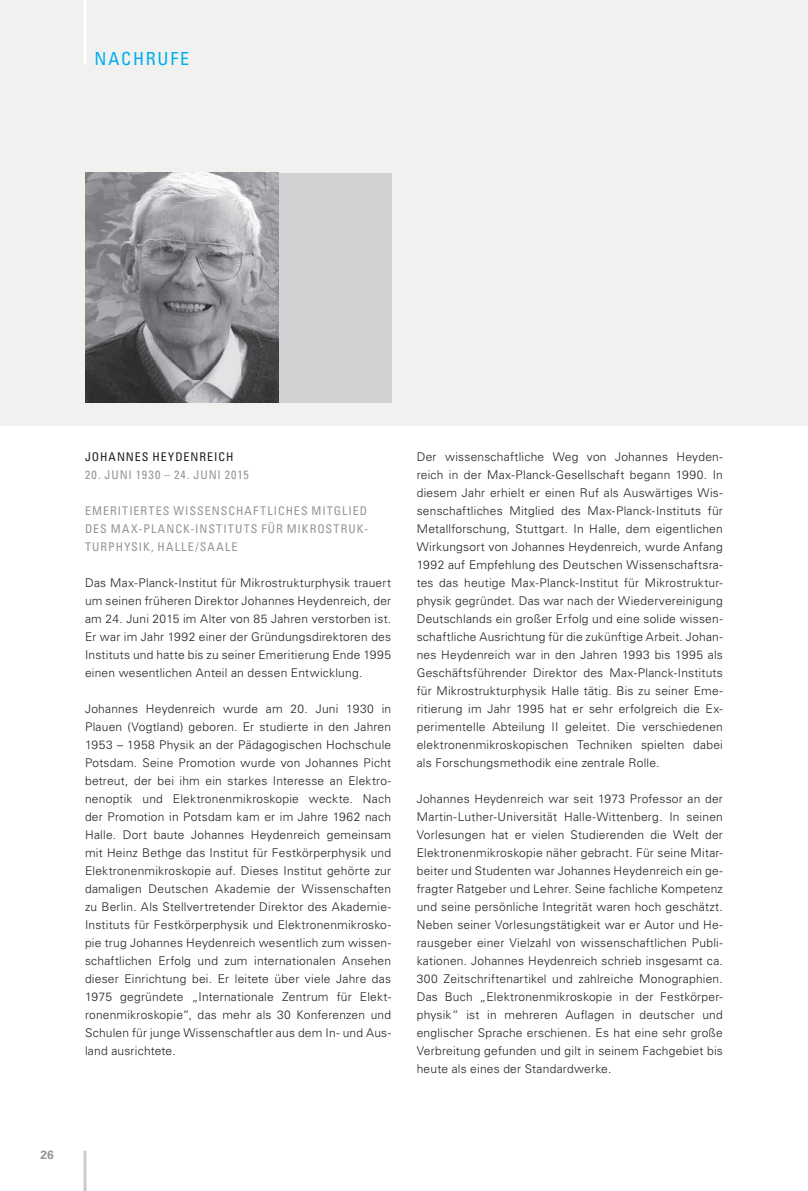
<style>
.page{position:relative;width:808px;height:1191px;background:#fff}
.page>*{position:absolute;margin:0;border:0;box-sizing:border-box;transform-origin:0 0}
.t1{font:condensed 18px "Univers LT";letter-spacing:.1em;color:#00aeef}
.t2{font:300 12px/18px "Univers LT";letter-spacing:.02em;color:#231f20;text-align:justify}
.t3{font:condensed 12px/18px "Univers LT";letter-spacing:.085em;color:#939598;text-align:justify}
.t4{font:condensed 12px "Univers LT";color:#231f20}
.t5{font:700 12px "Univers LT";color:#939598}
</style>
<div class="page">
<div style="left:0;top:0;width:808px;height:425px;background:#f1f2ef"></div>
<hr style="left:84px;top:0;width:3px;height:65px;background:#fff">
<hr style="left:84px;top:1150px;width:3px;height:41px;background:#cbccce">
<div style="left:85px;top:173px;width:306px;height:229px;background:#d1d2d4"></div>
<img style="left:85px;top:173px;width:194px;height:229px">
<h1 class="t1" style="left:95px;top:47px;width:96px">NACHRUFE</h1>
<p class="t5" style="left:40px;top:1148px;width:15px">26</p>
<p class="t4" style="left:85px;top:449px;width:16px">JOHANNES</p>
<p class="t4" style="left:152px;top:449px;width:9px">HEYDENREICH</p>
<p class="t3" style="left:85px;top:465px;width:165px">20. JUNI 1930 – 24. JUNI 2015</p>
<p class="t3" style="left:85px;top:501px;width:284px">EMERITIERTES WISSENSCHAFTLICHES MITGLIED DES MAX-PLANCK-I NSTITUTS FÜR MIKROSTRUK-TURPHYSIK, HALLE/SAALE</p>
<p class="t2" style="left:85px;top:574px;width:308px">Das Max-Planck-Institut für Mikrostrukturphysik trauert um seinen früheren Direktor Johannes Heydenreich, der am 24. Juni 2015 im Alter von 85 Jahren verstorben ist.<br>Er war im Jahr 1992 einer der G ründungsdirektoren des Instituts und hatte bis zu seiner Emeritierung Ende 1995 einen wesentlichen Anteil an dessen Entwicklung.</p>
<p class="t2" style="left:85px;top:700px;width:308px">Johannes Heydenreich wurde am 20. Juni 1930 in Plauen (Vogtland) geboren. Er studierte in den Jahren 1953 – 1958 Physik an der Pädagogischen Hochschule Potsdam. Seine Promotion wurde von Johannes Picht betreut, der bei ihm ein starkes Interesse an Elektro&shy;nenoptik und Elektronenmikroskopie weckte. Nach der Promotion in Potsdam kam er im Jahre 1962 nach Halle. Dort baute Johannes Heydenreich gemeinsam mit Heinz Bethge das Institut für Festkörperphysik und Elektronenmikroskopie auf. Dieses Institut gehörte zur damaligen Deutschen Akademie der Wissenschaften zu Berlin. Als Stellvertretender Direktor des Akademie-Instituts für Festkörperphysik und Elektronenmikrosko&shy;pie trug Johannes Heydenreich wesentlich zum wissen&shy;schaftlichen Erfolg und zum internationalen Ansehen dieser Einrichtung bei. Er leitete über viele Jahre das 1975 gegründete „Internationale Zentrum für Elekt&shy;ronenmikroskopie“, das mehr als 30 Konferenzen und Schulen für junge Wissenschaftler aus dem In- und Aus&shy;land ausrichtete.</p>
<p class="t2" style="left:417px;top:448px;width:308px">Der wissenschaftliche Weg von Johannes Heyden&shy;reich in der Max-Planck-Gesellschaft begann 1990. In diesem Jahr erhielt er einen Ruf als Auswärtiges Wis&shy;senschaftliches Mitglied des Max-Planck-Instituts für Metallforschung, Stuttgart. In Halle, dem eigentlichen Wirkungsort von Johannes Heydenreich, wurde Anfang 1992 auf Empfehlung des Deutschen Wissenschaftsra&shy;tes das heutige Max-Planck-Institut für Mikrostruktur&shy;physik gegründet. Das war nach der Wiedervereinigung Deutschlands ein großer Erfolg und eine solide wissen&shy;schaftliche Ausrichtung für die zukünftige Arbeit. Johan&shy;nes Heydenreich war in den Jahren 1993 bis 1995 als Geschäftsführender Direktor des Max-Planck-Instituts für Mikrostrukturphysik Halle tätig. Bis zu seiner Eme&shy;ritierung im Jahr 1995 hat er sehr erfolgreich die Ex&shy;perimentelle Abteilung II geleitet. Die verschiedenen elektronenmikroskopischen Techniken spielten dabei als Forschungsmethodik eine zentrale Rolle.</p>
<p class="t2" style="left:417px;top:790px;width:308px">Johannes Heydenreich war seit 1973 Professor an der Martin-Luther-Universität Halle-Wittenberg. In seinen Vorlesungen hat er vielen Studierenden die Welt der Elektronenmikroskopie näher gebracht. Für seine Mitar&shy;beiter und Studenten war Johannes Heydenreich ein ge&shy;fragter Ratgeber und Lehrer. Seine fachliche Kompetenz und seine persönliche Integrität waren hoch geschätzt.<br>Neben seiner Vorlesungstätigkeit war er Autor und He&shy;rausgeber einer Vielzahl von wissenschaftlichen Publi&shy;kationen. Johannes Heydenreich schrieb insgesamt ca.<br>300 Zeitschriftenartikel und zahlreiche Monographien.<br>Das Buch „Elektronenmikroskopie in der Festkörper&shy;physik“ ist in mehreren Auflagen in deutscher und englischer Sprache erschienen. Es hat eine sehr große Verbreitung gefunden und gilt in seinem Fachgebiet bis heute als eines der Standardwerke.</p>
</div>
